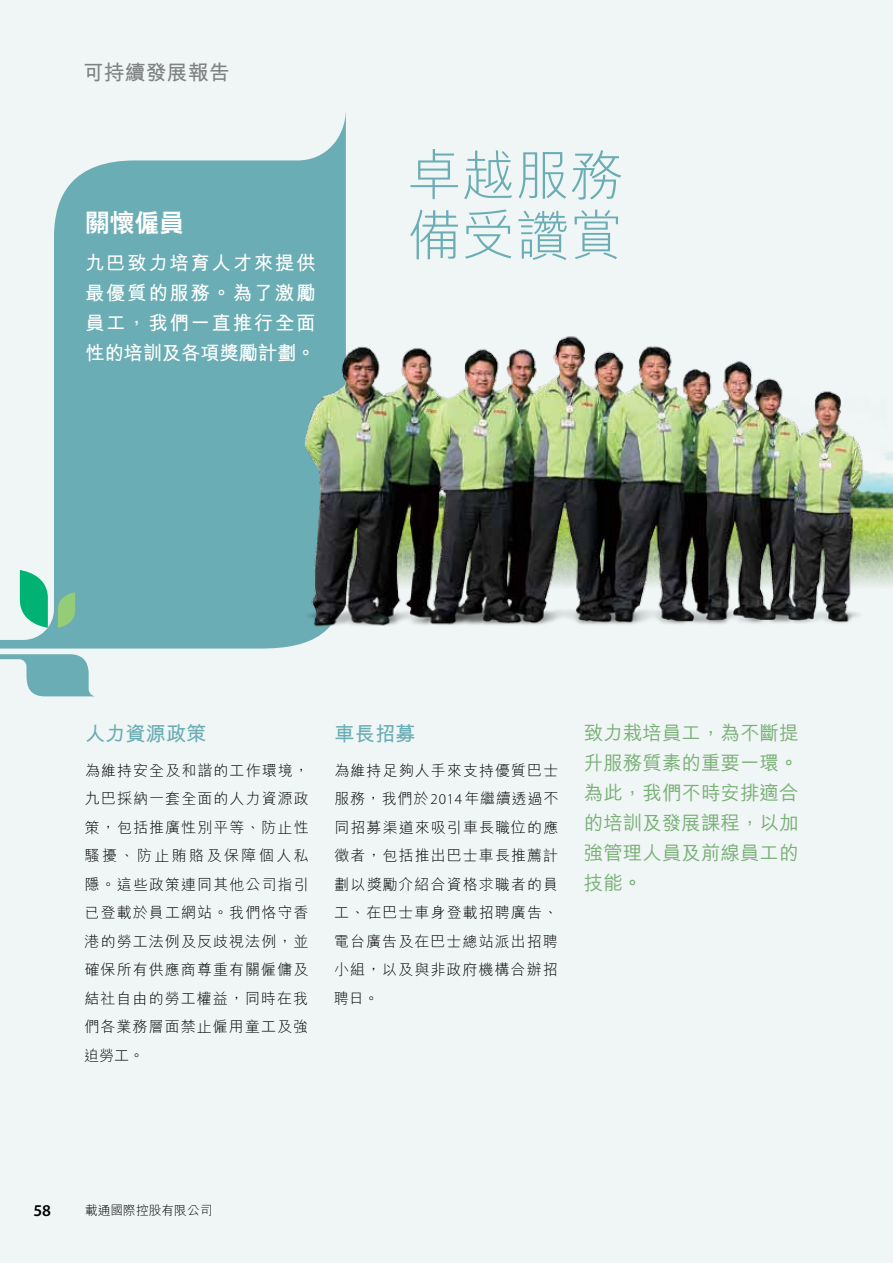
<style>
.page{position:relative;width:893px;height:1263px;background:#f0f5f5}
.page>*{position:absolute;margin:0;border:0;box-sizing:border-box;transform-origin:0 0}
.t1{font:300 54px/60px "M Hei HK";color:#6aadb4}
.t2{font:800 24.75px "C Hei 2 HK";color:#fff}
.t3{font:700 21px "M Hei HK";color:#808284}
.t4{font:700 20.25px "M Hei HK";color:#6aadb4}
.t5{font:500 19.5px/30px "M Hei HK";color:#79b077;text-align:justify}
.t6{font:700 19.5px/30px "M Hei HK";letter-spacing:.08em;color:#fff;text-align:justify}
.t7{font:600 16.5px "Myriad Pro";color:#000}
.t8{font:300 15px/28.5px "M Hei HK";letter-spacing:.07em;color:#000;text-align:justify}
.t9{font:300 12.75px "M Hei HK";color:#000}
.s1{font-family:"Myriad Pro"}
</style>
<div class="page">
<svg style="left:0;top:112px;width:346px;height:536px;fill:#6aadb4"></svg>
<svg style="left:0;top:654px;width:94px;height:42px"></svg>
<svg style="left:58px;top:592px;width:17px;height:36px"></svg>
<svg style="left:20px;top:570px;width:28px;height:58px"></svg>
<img style="left:249px;top:303px;width:644px;height:346px">
<h3 class="t3" style="left:83px;top:57px;width:149px">可持續發展報告</h3>
<h2 class="t2" style="left:85px;top:206px;width:100px">關懷僱員</h2>
<h3 class="t6" style="left:85px;top:247px;width:232px">九巴致力培育人才來提供最優質的服務。為了激勵員工，我們一直推行全面性的培訓及各項獎勵計劃。</h3>
<h1 class="t1" style="left:407px;top:144px;width:217px">卓越服務備受讚賞</h1>
<h3 class="t4" style="left:85px;top:719px;width:123px">人力資源政策</h3>
<p class="t8" style="left:84px;top:755px;width:226px">為維持安全及和諧的工作環境，九巴採納一套全面的人力資源政策，包括推廣性別平等、防止性騷擾、防止賄賂及保障個人私隱。這些政策連同其他公司指引已登載於員工網站。我們恪守香港的勞工法例及反歧視法例，並確保所有供應商尊重有關僱傭及結社自由的勞工權益，同時在我們各業務層面禁止僱用童工及強迫勞工。</p>
<h3 class="t4" style="left:334px;top:719px;width:82px">車長招募</h3>
<p class="t8" style="left:334px;top:755px;width:226px">為維持足夠人手來支持優質巴士服務，我們於<span class="s1">2014</span>年繼續透過不同招募渠道來吸引車長職位的應徵者，包括推出巴士車長推薦計劃以獎勵介紹合資格求職者的員工、在巴士車身登載招聘廣告、電台廣告及在巴士總站派出招聘小組，以及與非政府機構合辦招聘日。</p>
<h3 class="t5" style="left:584px;top:717px;width:216px">致力栽培員工，為不斷提升服務質素的重要一環。為此，我們不時安排適合的培訓及發展課程，以加強管理人員及前線員工的技能。</h3>
<p class="t7" style="left:33px;top:1201px;width:19px">58</p>
<p class="t9" style="left:85px;top:1202px;width:129px">載通國際控股有限公司</p>
</div>
